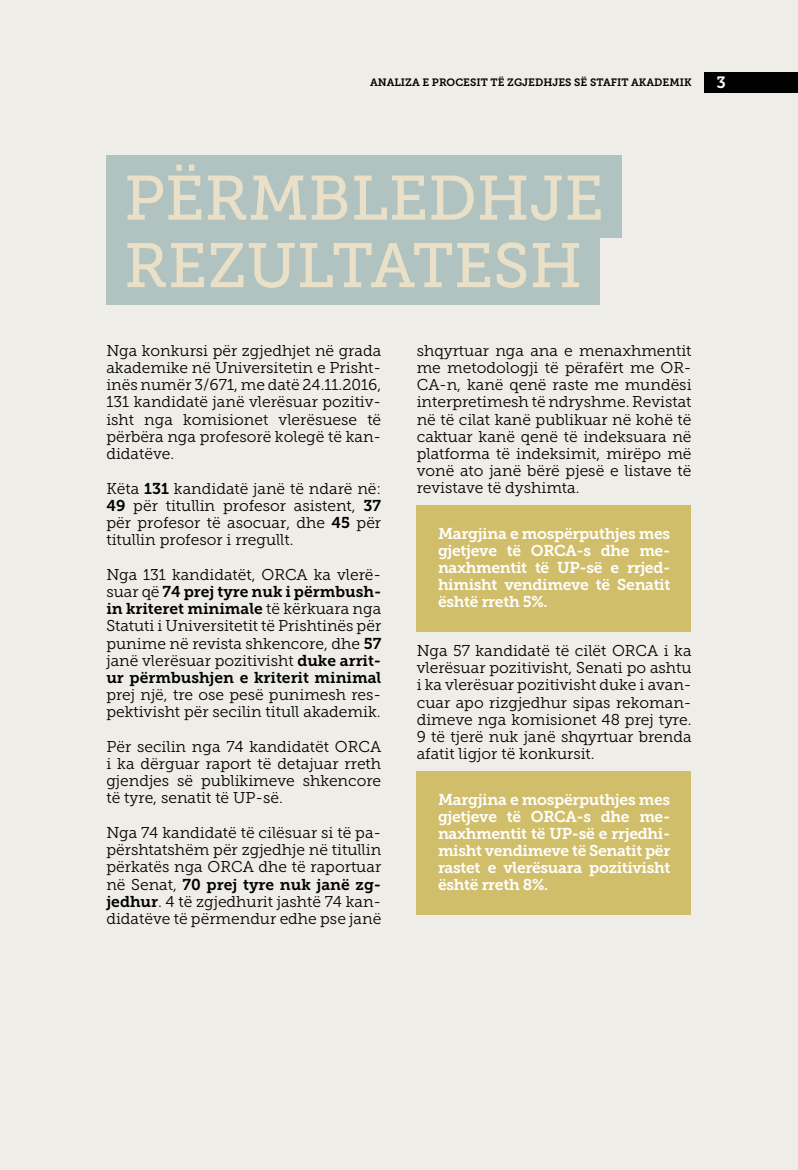
<style>
.page{position:relative;width:798px;height:1170px;background:#fff}
.page>*{position:absolute;margin:0;border:0;box-sizing:border-box;transform-origin:0 0}
.t1{font:62.5px/67.5px "Museo Slab 500";color:#eae0c7}
.t2{font:16.25px "Museo Slab 700";color:#fff}
.t3{font:15.62px/17.1px "Museo Slab 300";color:#000;text-align:justify}
.t4{font:15.62px/17.1px "Museo Slab 700";letter-spacing:-.02em;color:#fff;text-align:justify}
.t5{font:15.62px/17.1px "Museo Slab 700";color:#000}
.t6{font:10.62px "Museo Slab 700";color:#000}
.s1{font-family:"Museo Slab 700"}
.s2{font-family:"Museo Slab 300"}
</style>
<div class="page">
<div style="left:0;top:0;width:797px;height:1169px;background:#efede8"></div>
<div style="left:703px;top:72px;width:94px;height:21px;background:#000"></div>
<div style="left:416px;top:505px;width:274px;height:127px;background:#d1be6b"></div>
<div style="left:416px;top:771px;width:274px;height:144px;background:#d1be6b"></div>
<div style="left:106px;top:155px;width:515px;height:82px;background:#b0c3c1"></div>
<div style="left:106px;top:222px;width:494px;height:83px;background:#b0c3c1"></div>
<p class="t6" style="left:370px;top:77px;width:323px">ANALIZA E PROCESIT TË ZGJEDHJES SË STAFIT AKADEMIK</p>
<p class="t2" style="left:716px;top:73px;width:11px">3</p>
<h1 class="t1" style="left:124px;top:165px;width:481px">PËRMBLEDHJE<br>REZULTATESH</h1>
<p class="t3" style="left:106px;top:342px;width:276px">Nga konkursi për zgjedhjet në grada akademike në Universitetin e Prisht&shy;inës numër 3/671, me datë 24.11.2016, 131 kandidatë janë vlerësuar pozitiv&shy;isht nga komisionet vlerësuese të përbëra nga profesorë kolegë të kan&shy;didatëve.</p>
<p class="t3" style="left:106px;top:480px;width:276px">Këta <span class="s1">131</span> kandidatë janë të ndarë në:<br><span class="s1">49</span> për titullin profesor asistent, <span class="s1">37 </span>për profesor të asocuar, dhe <span class="s1">45</span> për titullin profesor i rregullt.</p>
<p class="t3" style="left:106px;top:566px;width:276px">Nga 131 kandidatët, ORCA ka vlerë-</p>
<p class="t5" style="left:106px;top:583px;width:276px"><span class="s2">suar që</span> 74 prej tyre nuk i përmbush&shy;in kriteret minimale <span class="s2">të kërkuara nga</span></p>
<p class="t3" style="left:106px;top:617px;width:276px">Statuti i Universitetit të Prishtinës për punime në revista shkencore, dhe <span class="s1">57 </span>janë vlerësuar pozitivisht <span class="s1">duke arrit-</span></p>
<p class="t5" style="left:106px;top:669px;width:276px">ur përmbushjen e kriterit minimal</p>
<p class="t3" style="left:106px;top:686px;width:276px">prej një, tre ose pesë punimesh res&shy;pektivisht për secilin titull akademik.</p>
<p class="t3" style="left:106px;top:738px;width:276px">Për secilin nga 74 kandidatët ORCA i ka dërguar raport të detajuar rreth gjendjes së publikimeve shkencore të tyre, senatit të UP-së.</p>
<p class="t3" style="left:106px;top:824px;width:276px">Nga 74 kandidatë të cilësuar si të pa&shy;përshtatshëm për zgjedhje në titullin përkatës nga ORCA dhe të raportuar</p>
<p class="t5" style="left:106px;top:875px;width:276px"><span class="s2">në Senat,</span> 70 prej tyre nuk janë zg-</p>
<p class="t3" style="left:106px;top:892px;width:276px"><span class="s1">jedhur</span>. 4 të zgjedhurit jashtë 74 kan&shy;didatëve të përmendur edhe pse janë</p>
<p class="t3" style="left:416px;top:342px;width:276px">shqyrtuar nga ana e menaxhmentit me metodologji të përafërt me OR-CA-n, kanë qenë raste me mundësi interpretimesh të ndryshme. Revistat në të cilat kanë publikuar në kohë të caktuar kanë qenë të indeksuara në platforma të indeksimit, mirëpo më vonë ato janë bërë pjesë e listave të revistave të dyshimta.</p>
<p class="t4" style="left:438px;top:524px;width:234px">Margjina e mospërputhjes mes gjetjeve të ORCA-s dhe me&shy;naxhmentit të UP-së e rrjed&shy;himisht vendimeve të Senatit është rreth 5%.</p>
<p class="t3" style="left:416px;top:642px;width:276px">Nga 57 kandidatë të cilët ORCA i ka vlerësuar pozitivisht, Senati po ashtu i ka vlerësuar pozitivisht duke i avan&shy;cuar apo rizgjedhur sipas rekoman&shy;dimeve nga komisionet 48 prej tyre.<br>9 të tjerë nuk janë shqyrtuar brenda afatit ligjor të konkursit.</p>
<p class="t4" style="left:438px;top:790px;width:234px">Margjina e mospërputhjes mes gjetjeve të ORCA-s dhe me&shy;naxhmentit të UP-së e rrjedhi&shy;misht vendimeve të Senatit për rastet e vlerësuara pozitivisht është rreth 8%.</p>
</div>
